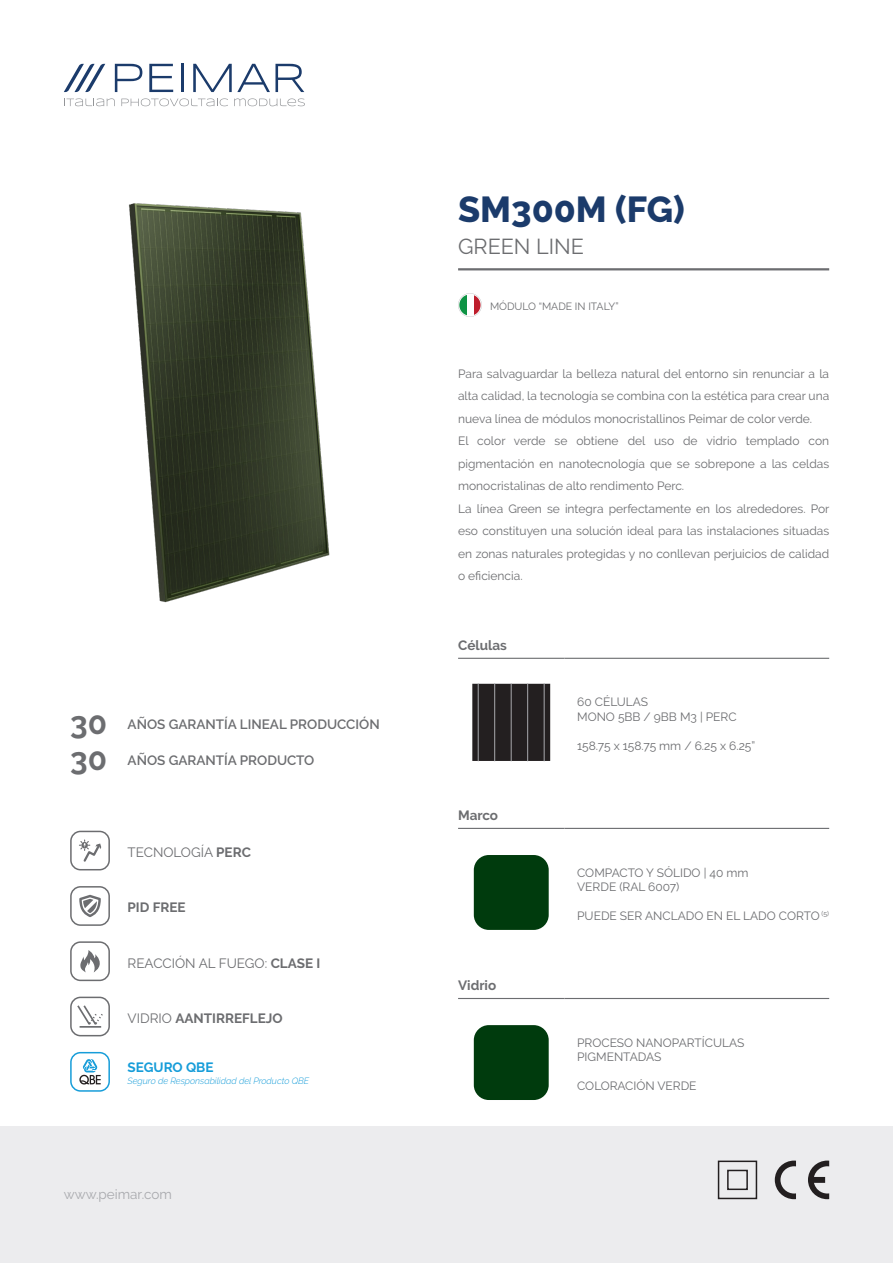
<style>
.page{position:relative;width:893px;height:1263px;background:#fff}
.page>*{position:absolute;margin:0;border:0;box-sizing:border-box;transform-origin:0 0}
.t1{font:800 36px "Raleway";color:#1b3b6b}
.t2{font:700 31.5px "Raleway";color:#6c6d70}
.t3{font:21.6px "Raleway";color:#6c6d70}
.t4{font:600 13.5px "Raleway";color:#6c6d70}
.t5{font:700 13.5px "Raleway";color:#6c6d70}
.t6{font:13.5px "Raleway";color:#6c6d70}
.t7{font:13.5px "Raleway";color:#a8a9ad}
.t8{font:700 13.5px "Raleway";color:#179dd9}
.t9{font:12px/22.5px "Raleway";color:#6c6d70;text-align:justify}
.t10{font:10.5px "Raleway";color:#6c6d70}
.t11{font:italic 300 9px "Raleway";color:#179dd9}
.s1{font-weight:700}
.s2{font-weight:400}
</style>
<div class="page">
<img style="left:128px;top:203px;width:202px;height:400px">
<div style="left:0;top:1126px;width:893px;height:137px;background:#ececee"></div>
<div style="left:718px;top:1160px;width:39px;height:39px;border:2px solid #231f20"></div>
<div style="left:727px;top:1170px;width:21px;height:20px;border:2px solid #231f20"></div>
<svg style="left:775px;top:1160px;width:21px;height:39px"></svg>
<svg style="left:808px;top:1160px;width:21px;height:39px"></svg>
<svg style="left:115px;top:64px;width:27px;height:28px"></svg>
<svg style="left:149px;top:64px;width:24px;height:28px"></svg>
<hr style="left:181px;top:64px;width:3px;height:28px;background:#1b3b6b">
<svg style="left:193px;top:64px;width:111px;height:28px"></svg>
<svg style="left:64px;top:64px;width:41px;height:28px"></svg>
<svg style="left:64px;top:98px;width:51px;height:8px"></svg>
<svg style="left:121px;top:98px;width:107px;height:8px"></svg>
<svg style="left:234px;top:98px;width:71px;height:8px"></svg>
<svg style="left:458px;top:293px;width:24px;height:24px"></svg>
<hr style="left:458px;top:268px;width:371px;height:2px;background:#6c6d70">
<hr style="left:458px;top:658px;width:106px;height:1px;background:#6c6d70">
<hr style="left:564px;top:658px;width:265px;height:1px;background:#6c6d70">
<hr style="left:458px;top:828px;width:106px;height:1px;background:#6c6d70">
<hr style="left:564px;top:828px;width:265px;height:1px;background:#6c6d70">
<hr style="left:458px;top:998px;width:106px;height:1px;background:#6c6d70">
<hr style="left:564px;top:998px;width:265px;height:1px;background:#6c6d70">
<svg style="left:472px;top:684px;width:78px;height:77px;background:#262223"></svg>
<hr style="left:478px;top:683px;width:1px;height:78px;background:#a8a9ad">
<hr style="left:494px;top:683px;width:1px;height:78px;background:#a8a9ad">
<hr style="left:511px;top:683px;width:1px;height:78px;background:#a8a9ad">
<hr style="left:527px;top:683px;width:1px;height:78px;background:#a8a9ad">
<hr style="left:544px;top:683px;width:1px;height:78px;background:#a8a9ad">
<div style="left:474px;top:855px;width:75px;height:75px;background:#003b0d;border-radius:15px"></div>
<div style="left:474px;top:1025px;width:75px;height:75px;background:#003b0d;border-radius:15px"></div>
<div style="left:70px;top:831px;width:40px;height:39px;border:2px solid #6c6d70;border-radius:10px"></div>
<svg style="left:79px;top:839px;width:23px;height:23px"></svg>
<div style="left:70px;top:886px;width:40px;height:40px;border:2px solid #6c6d70;border-radius:10px"></div>
<svg style="left:79px;top:895px;width:22px;height:22px"></svg>
<div style="left:70px;top:941px;width:40px;height:40px;border:2px solid #6c6d70;border-radius:10px"></div>
<svg style="left:80px;top:950px;width:20px;height:22px"></svg>
<div style="left:70px;top:997px;width:40px;height:39px;border:2px solid #6c6d70;border-radius:10px"></div>
<svg style="left:77px;top:1005px;width:26px;height:22px"></svg>
<hr style="left:80px;top:1026px;width:21px;height:2px;background:#6c6d70">
<div style="left:70px;top:1052px;width:40px;height:40px;border:2px solid #179dd9;border-radius:10px"></div>
<svg style="left:79px;top:1059px;width:22px;height:25px"></svg>
<p class="t2" style="left:70px;top:704px;width:38px">30</p>
<p class="t4" style="left:128px;top:717px;width:254px">AÑOS GARANTÍA LINEAL PRODUCCIÓN</p>
<p class="t2" style="left:70px;top:740px;width:38px">30</p>
<p class="t4" style="left:128px;top:753px;width:188px">AÑOS GARANTÍA PRODUCTO</p>
<p class="t6" style="left:128px;top:844px;width:125px">TECNOLOGÍA <span class="s1">PERC</span></p>
<p class="t5" style="left:128px;top:900px;width:60px">PID FREE</p>
<p class="t6" style="left:128px;top:955px;width:194px">REACCIÓN AL FUEGO: <span class="s1">CLASE I</span></p>
<p class="t5" style="left:128px;top:1010px;width:157px"><span class="s2">VIDRIO</span> AANTIRREFLEJO</p>
<p class="t8" style="left:128px;top:1060px;width:88px">SEGURO QBE</p>
<p class="t11" style="left:128px;top:1076px;width:183px">Seguro de Responsabilidad del Producto QBE</p>
<p class="t7" style="left:64px;top:1186px;width:110px">www.peimar.com</p>
<p class="t1" style="left:458px;top:189px;width:228px">SM300M (FG)</p>
<p class="t3" style="left:458px;top:234px;width:127px">GREEN LINE</p>
<p class="t10" style="left:490px;top:300px;width:130px">MÓDULO “MADE IN ITALY”</p>
<p class="t9" style="left:458px;top:362px;width:373px">Para salvaguardar la belleza natural del entorno sin renunciar a la alta calidad, la tecnología se combina con la estética para crear una nueva línea de módulos monocristallinos Peimar de color verde.</p>
<p class="t9" style="left:458px;top:430px;width:373px">El color verde se obtiene del uso de vidrio templado con pigmentación en nanotecnología que se sobrepone a las celdas monocristalinas de alto rendimento Perc.</p>
<p class="t9" style="left:458px;top:497px;width:373px">La línea Green se integra perfectamente en los alrededores. Por eso constituyen una solución ideal para las instalaciones situadas en zonas naturales protegidas y no conllevan perjuicios de calidad o eficiencia.</p>
<p class="t5" style="left:458px;top:637px;width:50px">Células</p>
<p class="t5" style="left:458px;top:807px;width:41px">Marco</p>
<p class="t5" style="left:458px;top:977px;width:40px">Vidrio</p>
<p class="t9" style="left:577px;top:691px;width:72px">60 CÉLULAS</p>
<p class="t9" style="left:577px;top:705px;width:161px">MONO 5BB / 9BB M3 | PERC</p>
<p class="t9" style="left:577px;top:734px;width:180px">158.75 x 158.75 mm / 6.25 x 6.25”</p>
<p class="t9" style="left:577px;top:861px;width:173px">COMPACTO Y SÓLIDO | 40 mm</p>
<p class="t9" style="left:577px;top:875px;width:104px">VERDE (RAL 6007)</p>
<p class="t9" style="left:577px;top:904px;width:253px">PUEDE SER ANCLADO EN EL LADO CORTO <sup>(5)</sup></p>
<p class="t9" style="left:577px;top:1031px;width:169px">PROCESO NANOPARTÍCULAS</p>
<p class="t9" style="left:577px;top:1045px;width:86px">PIGMENTADAS</p>
<p class="t9" style="left:577px;top:1074px;width:121px">COLORACIÓN VERDE</p>
</div>
